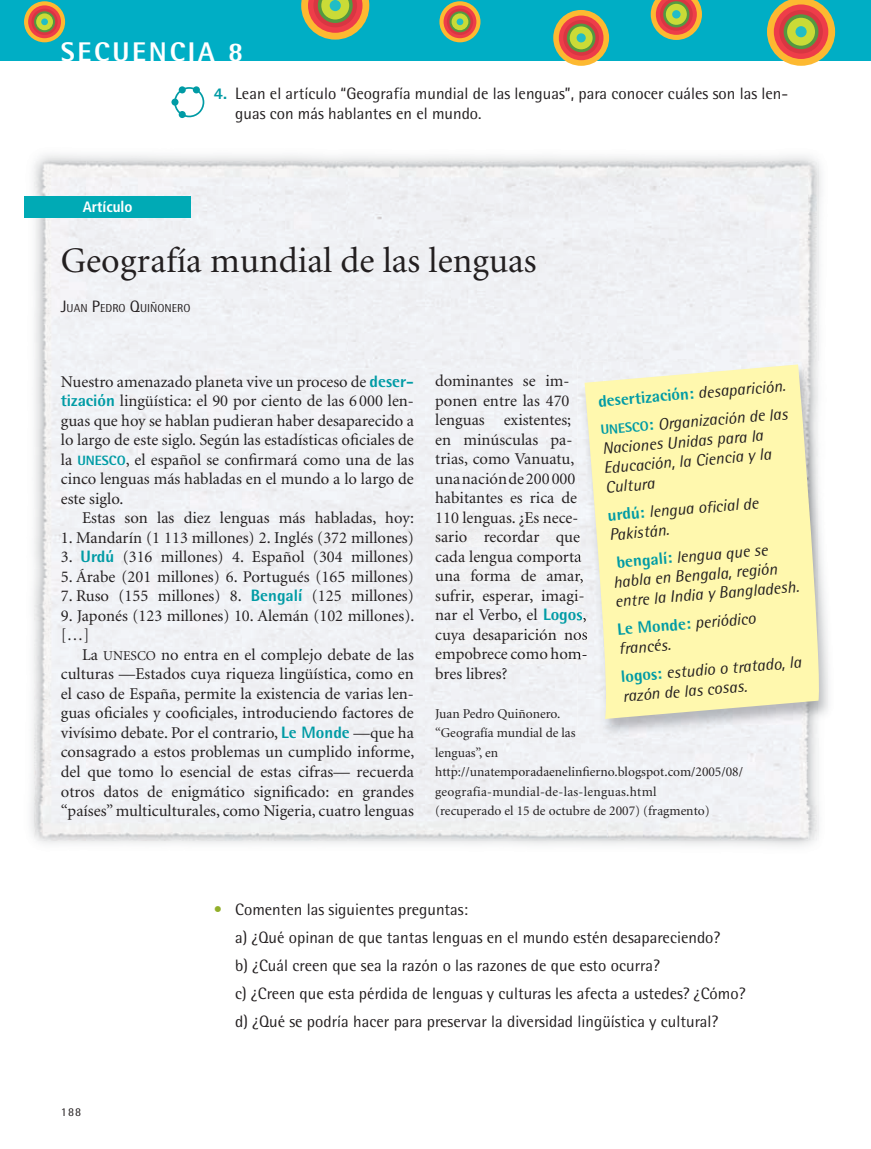
<style>
.page{position:relative;width:871px;height:1149px;background:#fff}
.page>*{position:absolute;margin:0;border:0;box-sizing:border-box;transform-origin:0 0}
.t1{font:36px "Minion LT";color:#231f20}
.t2{font:800 27px "Rotis Semi Sans";letter-spacing:.1em;color:#fff}
.t3{font:16.5px/19.5px "Minion LT";color:#231f20;text-align:justify}
.t4{font:16.5px/28px "Rotis Semi Sans";color:#231f20}
.t5{font:italic 16.5px/19.2px "Rotis Semi Sans";color:#231f20}
.t6{font:700 condensed 15px "Frutiger";color:#fff}
.t7{font:13.5px/19.5px "Minion LT";color:#231f20}
.t8{font:12px "Rotis Semi Sans";color:#231f20}
.t9{font:11.55px "Rotis Semi Sans";color:#231f20}
.s1{font-weight:800;color:#009ba5}
.s2{font-size:16.5px}
.s3{font-family:"Rotis Semi Sans";font-weight:800;color:#009ba5}
.s4{font-family:"Rotis Semi Sans";font-weight:800;font-size:13.5px;color:#009ba5}
.s5{font-size:13.5px}
.s6{font-weight:800;font-style:normal;color:#009ba5}
.s7{font-weight:800;font-style:normal;font-size:13.5px;color:#009ba5}
.s8{color:#92af2a}
</style>
<div class="page">
<div style="left:0;top:0;width:871px;height:61px;background:#00aec5"></div>
<svg style="left:301px;top:0;width:68px;height:40px"></svg>
<div style="left:330px;top:0;width:11px;height:11px;background:#21bdc6;border-radius:50%"></div>
<div style="left:24px;top:1px;width:41px;height:41px;background:#fdb931;border-radius:50%"></div>
<div style="left:28px;top:5px;width:33px;height:33px;background:#ee3d49;border-radius:50%"></div>
<svg style="left:31px;top:9px;width:27px;height:26px"></svg>
<svg style="left:34px;top:11px;width:21px;height:21px"></svg>
<div style="left:36px;top:13px;width:17px;height:17px;background:#cadb37;border-radius:50%"></div>
<div style="left:41px;top:18px;width:7px;height:7px;background:#21bdc6;border-radius:50%"></div>
<svg style="left:439px;top:1px;width:41px;height:41px"></svg>
<div style="left:443px;top:5px;width:33px;height:33px;background:#ee3d49;border-radius:50%"></div>
<svg style="left:447px;top:9px;width:26px;height:26px"></svg>
<svg style="left:449px;top:11px;width:21px;height:21px"></svg>
<div style="left:451px;top:13px;width:17px;height:17px;background:#cadb37;border-radius:50%"></div>
<div style="left:456px;top:18px;width:7px;height:7px;background:#21bdc6;border-radius:50%"></div>
<svg style="left:553px;top:10px;width:56px;height:56px"></svg>
<div style="left:559px;top:16px;width:44px;height:44px;background:#ee3d49;border-radius:50%"></div>
<svg style="left:563px;top:20px;width:36px;height:36px"></svg>
<svg style="left:567px;top:24px;width:28px;height:28px"></svg>
<div style="left:569px;top:26px;width:23px;height:23px;background:#cadb37;border-radius:50%"></div>
<div style="left:576px;top:33px;width:9px;height:9px;background:#21bdc6;border-radius:50%"></div>
<svg style="left:650px;top:0;width:52px;height:40px"></svg>
<svg style="left:663px;top:1px;width:26px;height:26px"></svg>
<div style="left:666px;top:4px;width:21px;height:21px;background:#cadb37;border-radius:50%"></div>
<div style="left:672px;top:10px;width:8px;height:9px;background:#21bdc6;border-radius:50%"></div>
<svg style="left:767px;top:0;width:68px;height:66px"></svg>
<div style="left:773px;top:4px;width:55px;height:55px;background:#ee3d49;border-radius:50%"></div>
<div style="left:779px;top:10px;width:43px;height:44px;background:#d83642;border-radius:50%"></div>
<svg style="left:783px;top:14px;width:35px;height:35px"></svg>
<div style="left:787px;top:18px;width:28px;height:28px;background:#cadb37;border-radius:50%"></div>
<div style="left:795px;top:26px;width:11px;height:11px;background:#21bdc6;border-radius:50%"></div>
<img style="left:24px;top:217px;width:53px;height:627px">
<div style="left:35px;top:161px;width:574px;height:680px;background:#f0f1f4"></div>
<img style="left:609px;top:161px;width:209px;height:201px">
<img style="left:609px;top:737px;width:209px;height:104px">
<div style="left:437px;top:511px;width:140px;height:15px;background:#f1f2f3"></div>
<div style="left:436px;top:530px;width:141px;height:16px;background:#f0f0f2"></div>
<div style="left:436px;top:550px;width:141px;height:15px;background:#f1f2f3"></div>
<div style="left:436px;top:569px;width:141px;height:14px;background:#f1f1f2"></div>
<div style="left:436px;top:589px;width:141px;height:15px;background:#f1f2f3"></div>
<img style="left:544px;top:609px;width:33px;height:15px">
<div style="left:436px;top:628px;width:141px;height:15px;background:#f2f2f4"></div>
<div style="left:436px;top:647px;width:141px;height:16px;background:#f1f2f3"></div>
<div style="left:24px;top:196px;width:167px;height:21px;background:#00aab5"></div>
<svg style="left:174px;top:87px;width:30px;height:30px"></svg>
<div style="left:179px;top:86px;width:7px;height:7px;background:#009ba5;border-radius:50%"></div>
<div style="left:193px;top:86px;width:7px;height:7px;background:#009ba5;border-radius:50%"></div>
<div style="left:179px;top:111px;width:7px;height:7px;background:#009ba5;border-radius:50%"></div>
<div style="left:171px;top:99px;width:7px;height:7px;background:#009ba5;border-radius:50%"></div>
<img style="left:577px;top:362px;width:252px;height:375px">
<img style="left:577px;top:530px;width:3px;height:16px">
<img style="left:577px;top:550px;width:4px;height:15px">
<img style="left:577px;top:569px;width:6px;height:14px">
<img style="left:577px;top:589px;width:6px;height:15px">
<img style="left:577px;top:609px;width:5px;height:15px">
<img style="left:577px;top:628px;width:7px;height:15px">
<img style="left:577px;top:647px;width:7px;height:16px">
<svg style="left:584px;top:364px;width:237px;height:355px;background:#faf4b6"></svg>
<h2 class="t2" style="left:61px;top:35px;width:184px">secuencia 8</h2>
<p class="t6" style="left:83px;top:198px;width:51px">Artículo</p>
<p class="t4" style="left:235px;top:84px;width:554px;line-height:19.5px;text-indent:-21px"><span class="s1">4.</span> Lean el artículo “Geografía mundial de las lenguas”, para conocer cuáles son las len&shy;guas con más hablantes en el mundo.</p>
<h1 class="t1" style="left:61px;top:243px;width:477px">Geografía mundial de las lenguas</h1>
<p class="t9" style="left:61px;top:302px;width:131px"><span class="s2">J</span>uan <span class="s2">P</span>edro <span class="s2">Q</span>uiñonero</p>
<p class="t3" style="left:61px;top:372px;width:354px">Nuestro amenazado planeta vive un proceso de <span class="s3">deser&shy;tización</span> lingüística: el 90 por ciento de las 6 000 len&shy;guas que hoy se hablan pudieran haber desaparecido a lo largo de este siglo. Según las estadísticas oficiales de la <span class="s4">unescO</span>, el español se confirmará como una de las cinco lenguas más habladas en el mundo a lo largo de este siglo.</p>
<p class="t3" style="left:82px;top:509px;width:333px">Estas son las diez lenguas más habladas, hoy:</p>
<p class="t3" style="left:61px;top:528px;width:354px">1. Mandarín (1 113 millones) 2. Inglés (372 millones)</p>
<p class="t3" style="left:61px;top:548px;width:354px">3. <span class="s3">urdú</span> (316 millones) 4. Español (304 millones)</p>
<p class="t3" style="left:61px;top:567px;width:354px">5. Árabe (201 millones) 6. Portugués (165 millones)</p>
<p class="t3" style="left:61px;top:587px;width:354px">7. Ruso (155 millones) 8. <span class="s3">Bengalí</span> (125 millones)</p>
<p class="t3" style="left:61px;top:606px;width:355px">9. Japonés (123 millones) 10. Alemán (102 millones). […]</p>
<p class="t3" style="left:61px;top:645px;width:355px;text-indent:21px">La <span class="s5">UNESCO</span> no entra en el complejo debate de las culturas —Estados cuya riqueza lingüística, como en el caso de España, permite la existencia de varias len&shy;guas oficiales y cooficiales, introduciendo factores de vivísimo debate. Por el contrario, <span class="s3">Le Monde</span> —que ha consagrado a estos problemas un cumplido informe, del que tomo lo esencial de estas cifras— recuerda otros datos de enigmático significado: en grandes “países” multiculturales, como Nigeria, cuatro lenguas</p>
<p class="t3" style="left:435px;top:372px;width:154px;text-align:left">dominantes se im&shy;ponen entre las 470 lenguas existentes; en minúsculas pa&shy;trias, como Vanuatu, una nación de 200 000 habitantes es rica de<br>110 lenguas. ¿Es nece&shy;sario recordar que cada lengua comporta una forma de amar, sufrir, esperar, imagi&shy;nar el Verbo, el <span class="s3">Logos</span>, cuya desaparición nos empobrece como hom&shy;bres libres?</p>
<p class="t7" style="left:435px;top:704px;width:309px">Juan Pedro Quiñonero.<br>“Geografía mundial de las<br>lenguas”, en http://unatemporadaenelinfierno.blogspot.com/2005/08/ geografia-mundial-de-las-lenguas.html<br>(recuperado el 15 de octubre de 2007) (fragmento)</p>
<p class="t5" style="left:597px;top:387px;width:189px;line-height:28.3px;rotate:-5deg"><span class="s6">desertización:</span> desaparición. <span class="s7">unescO</span><span class="s6">:</span> Organización de las</p>
<p class="t5" style="left:601px;top:439px;width:169px;rotate:-5deg">Naciones Unidas para la<br>Educación, la Ciencia y la<br>Cultura</p>
<p class="t5" style="left:607px;top:506px;width:153px;rotate:-5deg"><span class="s6">urdú:</span> lengua ofi cial de<br>Pakistán.</p>
<p class="t5" style="left:610px;top:553px;width:186px;text-indent:5px;rotate:-5deg"><span class="s6">bengalí:</span> lengua que se habla en Bengala, región entre la India y Bangladesh.</p>
<p class="t5" style="left:616px;top:620px;width:140px;rotate:-5deg"><span class="s6">Le Monde:</span> periódico francés.</p>
<p class="t5" style="left:620px;top:667px;width:182px;rotate:-5deg"><span class="s6">logos:</span> estudio o tratado, la razón de las cosas.</p>
<p class="t8" style="left:61px;top:1104px;width:22px">188</p>
<p class="t4" style="left:235px;top:895px;width:511px;text-indent:-21px"><span class="s8">•</span> Comenten las siguientes preguntas:<br>a) ¿Qué opinan de que tantas lenguas en el mundo estén desapareciendo?<br>b) ¿Cuál creen que sea la razón o las razones de que esto ocurra?<br>c) ¿Creen que esta pérdida de lenguas y culturas les afecta a ustedes? ¿Cómo? d) ¿Qué se podría hacer para preservar la diversidad lingüística y cultural?</p>
</div>
